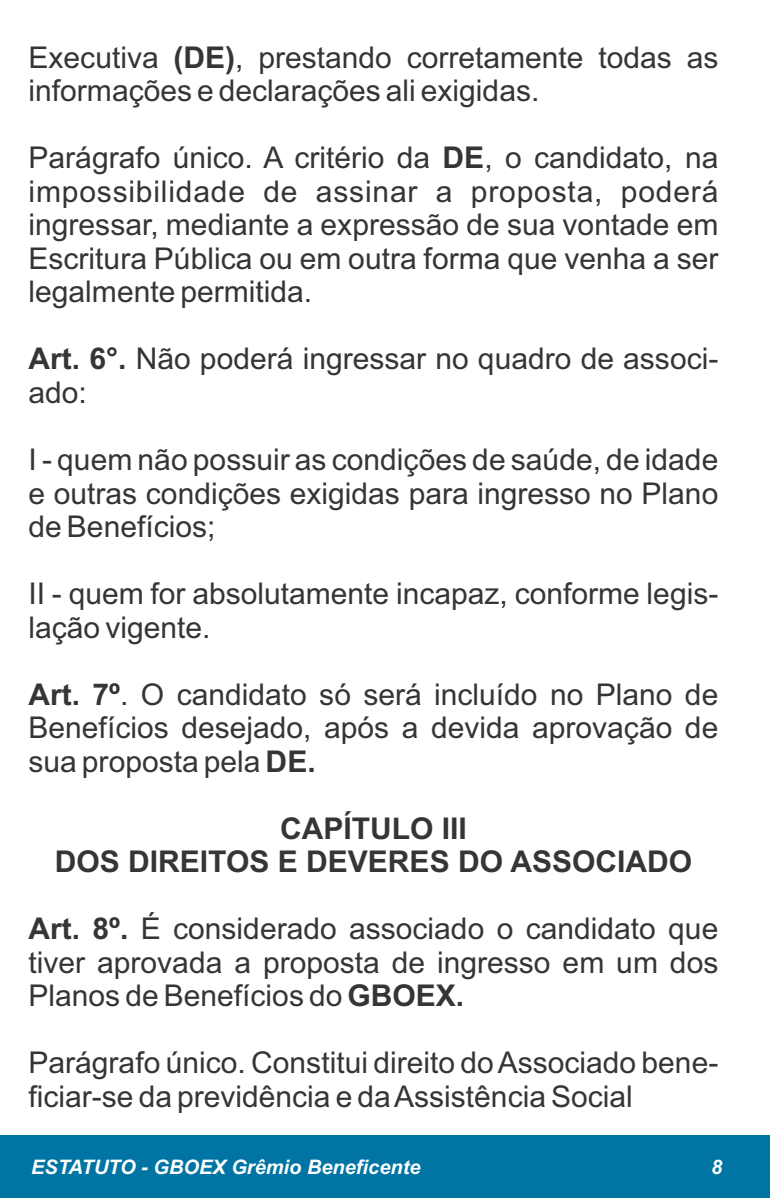
<style>
.page{position:relative;width:770px;height:1198px;background:#fff}
.page>*{position:absolute;margin:0;border:0;box-sizing:border-box;transform-origin:0 0}
.t1{font:30px/33.5px "Arial";color:#373435}
.t2{font:700 30px/33.5px "Arial";color:#373435;text-align:center}
.t3{font:italic 700 20px "Arial";color:#fefefe}
.s1{font-weight:700}
</style>
<div class="page">
<div style="left:0;top:1135px;width:769px;height:63px;background:#0075a3"></div>
<p class="t1" style="left:29px;top:43px;width:691px">Executiva <span class="s1">(DE)</span>, prestando corretamente todas as informações e declarações ali exigidas.</p>
<p class="t1" style="left:29px;top:144px;width:691px;text-align:justify">Parágrafo único. A critério da <span class="s1">DE</span>, o candidato, na impossibilidade de assinar a proposta, poderá ingressar, mediante a expressão de sua vontade em Escritura Pública ou em outra forma que venha a ser legalmente permitida.</p>
<p class="t1" style="left:29px;top:345px;width:691px"><span class="s1">Art. 6°.</span> Não poderá ingressar no quadro de associ&shy;ado:</p>
<p class="t1" style="left:29px;top:445px;width:691px;text-align:justify">I - quem não possuir as condições de saúde, de idade e outras condições exigidas para ingresso no Plano de Benefícios;</p>
<p class="t1" style="left:29px;top:580px;width:691px">II - quem for absolutamente incapaz, conforme legis&shy;lação vigente.</p>
<p class="t1" style="left:28px;top:680px;width:691px;text-align:justify"><span class="s1">Art. 7º</span>. O candidato só será incluído no Plano de Benefícios desejado, após a devida aprovação de sua proposta pela <span class="s1">DE.</span></p>
<p class="t2" style="left:55px;top:814px;width:638px">CAPÍTULO III<br>DOS DIREITOS E DEVERES DO ASSOCIADO</p>
<p class="t1" style="left:28px;top:915px;width:691px;text-align:justify"><span class="s1">Art. 8º.</span> É considerado associado o candidato que tiver aprovada a proposta de ingresso em um dos Planos de Benefícios do <span class="s1">GBOEX.</span></p>
<p class="t1" style="left:28px;top:1049px;width:691px">Parágrafo único. Constitui direito do Associado bene&shy;ficiar-se da previdência e da Assistência Social</p>
<p class="t3" style="left:31px;top:1159px;width:390px">ESTATUTO - GBOEX Grêmio Beneficente</p>
<p class="t3" style="left:710px;top:1159px;width:13px">8</p>
</div>
